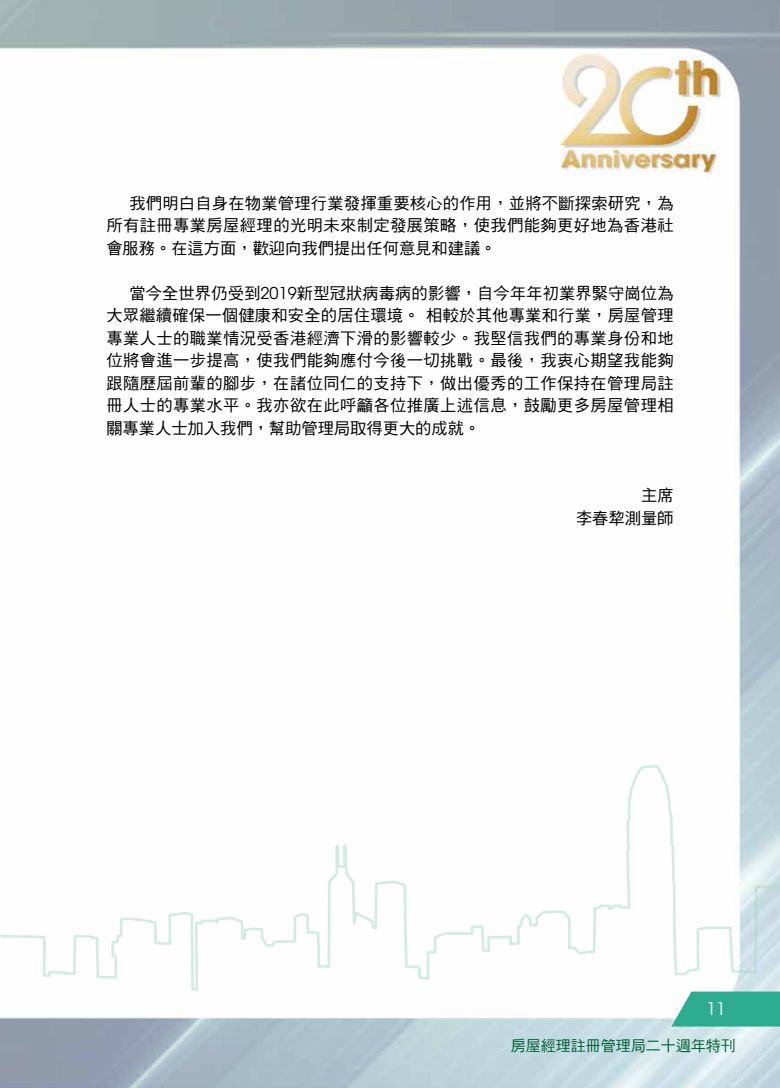
<style>
.page{position:relative;width:780px;height:1088px;background:#fff}
.page>*{position:absolute;margin:0;border:0;box-sizing:border-box;transform-origin:0 0}
.t1{font:17.5px "Avant Garde";color:#fff}
.t2{font:16.25px/22.5px "DF Hei HK W5";letter-spacing:.015em;color:#000;text-align:justify}
.t3{font:15px "DF Hei HK W5";color:#006234}
.s1{font-family:"DF Hei HK W7"}
.s2{font-family:"Avant Garde"}
</style>
<div class="page">
<img style="left:0;top:0;width:780px;height:1088px">
<svg style="left:671px;top:991px;width:109px;height:35px;background:#43b49b"></svg>
<svg style="left:0;top:765px;width:780px;height:226px"></svg>
<p class="t2" style="left:106px;top:192px;width:568px;text-indent:23px">我們明白自身在物業管理行業發揮重要核心的作用<span class="s1">，</span>並將不斷探索研究<span class="s1">，</span>為所有註冊專業房屋經理的光明未來制定發展策略<span class="s1">，</span>使我們能夠更好地為香港社會服務<span class="s1">。</span>在這方面<span class="s1">，</span>歡迎向我們提出任何意見和建議<span class="s1">。</span></p>
<p class="t2" style="left:106px;top:282px;width:568px;text-indent:23px">當今全世界仍受到<span class="s2">2019</span>新型冠狀病毒病的影響<span class="s1">，</span>自今年年初業界緊守崗位為大眾繼續確保一個健康和安全的居住環境<span class="s1">。</span>相較於其他專業和行業<span class="s1">，</span>房屋管理專業人士的職業情況受香港經濟下滑的影響較少<span class="s1">。</span>我堅信我們的專業身份和地位將會進一步提高<span class="s1">，</span>使我們能夠應付今後一切挑戰<span class="s1">。</span>最後<span class="s1">，</span>我衷心期望我能夠跟隨歷屆前輩的腳步<span class="s1">，</span>在諸位同仁的支持下<span class="s1">，</span>做出優秀的工作保持在管理局註冊人士的專業水平<span class="s1">。</span>我亦欲在此呼籲各位推廣上述信息<span class="s1">，</span>鼓勵更多房屋管理相關專業人士加入我們<span class="s1">，</span>幫助管理局取得更大的成就<span class="s1">。</span></p>
<p class="t2" style="left:576px;top:484px;width:99px;text-align:right">主席<br>李春犂測量師</p>
<p class="t1" style="left:706px;top:998px;width:21px">11</p>
<p class="t3" style="left:511px;top:1037px;width:227px">房屋經理註冊管理局二十週年特刊</p>
</div>
